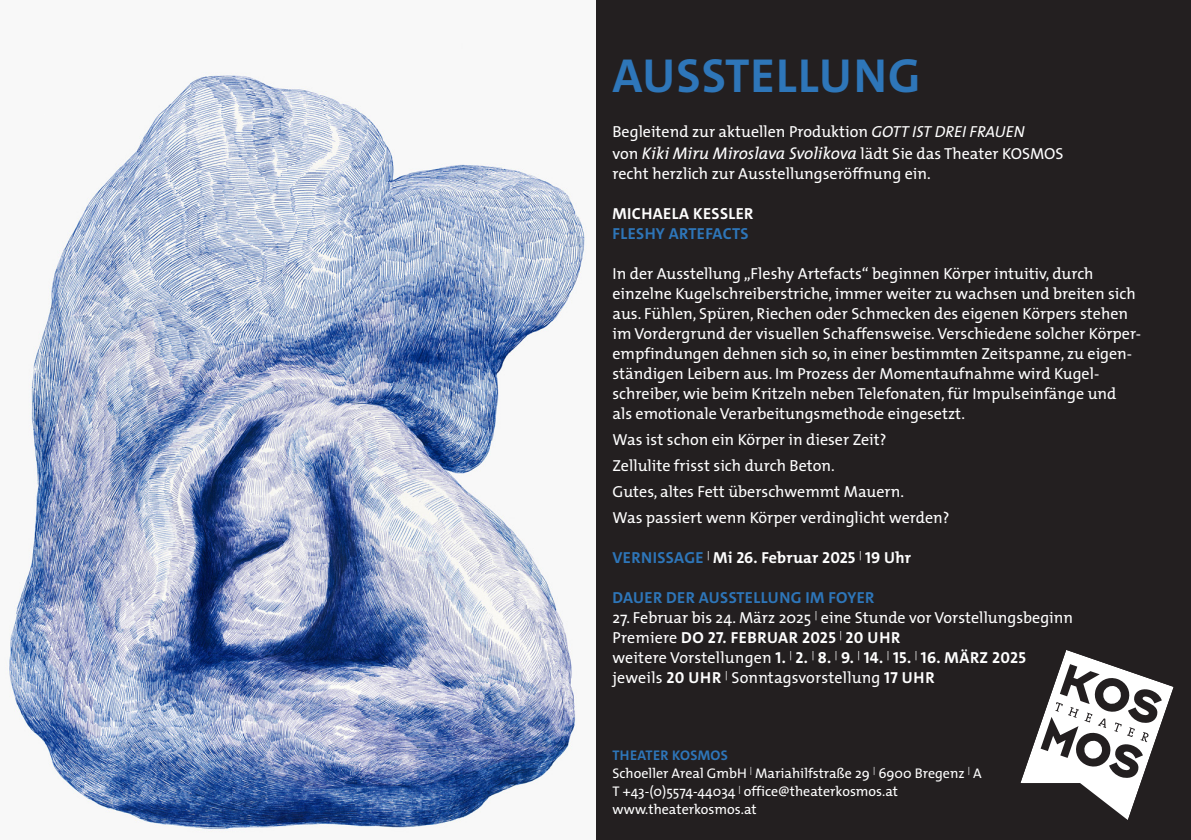
<style>
.page{position:relative;width:1191px;height:840px;background:#fff}
.page>*{position:absolute;margin:0;border:0;box-sizing:border-box;transform-origin:0 0}
.t1{font:700 48px "The Mix";letter-spacing:.025em;color:#2e76b9}
.t2{font:16px/20px "The Mix";color:#fff}
.t3{font:700 16px "The Mix";letter-spacing:.025em;color:#fff}
.t4{font:700 16px "The Mix";letter-spacing:.025em;color:#2e76b9}
.t5{font:14px "The Mix";color:#fff}
.t6{font:700 14px "The Mix";letter-spacing:.025em;color:#2e76b9}
.s1{font-style:italic}
.s2{font-style:italic;font-size:17px}
.s3{color:#2e76b9}
.s4{font-weight:400}
.s5{font-weight:700}
</style>
<div class="page">
<div style="left:595px;top:0;width:596px;height:839px;background:#231f20"></div>
<svg style="left:1020px;top:650px;width:153px;height:169px"></svg>
<img style="left:6px;top:72px;width:581px;height:760px">
<p class="t1" style="left:612px;top:45px;width:309px">AUSSTELLUNG</p>
<p class="t2" style="left:612px;top:121px;width:413px">Begleitend zur aktuellen Produktion <span class="s1">GOTT IST DREI FRAUEN</span></p>
<p class="t2" style="left:612px;top:143px;width:452px">von <span class="s2">Kiki Miru Miroslava Svolikova</span> lädt Sie das Theater KOSMOS</p>
<p class="t2" style="left:612px;top:163px;width:320px">recht herzlich zur Ausstellungseröffnung ein.</p>
<p class="t3" style="left:612px;top:203px;width:142px">MICHAELA KESSLER</p>
<p class="t4" style="left:612px;top:223px;width:137px">FLESHY ARTEFACTS</p>
<p class="t2" style="left:612px;top:263px;width:482px">In der Ausstellung „Fleshy Artefacts“ beginnen Körper intuitiv, durch</p>
<p class="t2" style="left:612px;top:283px;width:525px">einzelne Kugelschreiberstriche, immer weiter zu wachsen und breiten sich aus. Fühlen, Spüren, Riechen oder Schmecken des eigenen Körpers stehen</p>
<p class="t2" style="left:612px;top:323px;width:530px">im Vordergrund der visuellen Schaffensweise. Verschiedene solcher Körper-</p>
<p class="t2" style="left:612px;top:343px;width:521px">empfindungen dehnen sich so, in einer bestimmten Zeitspanne, zu eigen&shy;ständigen Leibern aus. Im Prozess der Momentaufnahme wird Kugel-</p>
<p class="t2" style="left:612px;top:383px;width:505px">schreiber, wie beim Kritzeln neben Telefonaten, für Impulseinfänge und</p>
<p class="t2" style="left:612px;top:403px;width:354px">als emotionale Verarbeitungsmethode eingesetzt.</p>
<p class="t2" style="left:612px;top:429px;width:275px">Was ist schon ein Körper in dieser Zeit?</p>
<p class="t2" style="left:612px;top:455px;width:224px">Zellulite frisst sich durch Beton.</p>
<p class="t2" style="left:612px;top:481px;width:293px">Gutes, altes Fett überschwemmt Mauern.</p>
<p class="t2" style="left:612px;top:507px;width:338px">Was passiert wenn Körper verdinglicht werden?</p>
<p class="t3" style="left:612px;top:547px;width:300px"><span class="s3">VERNISSAGE</span> <sup>|</sup> Mi 26. Februar 2025 <sup>|</sup> 19 Uhr</p>
<p class="t4" style="left:612px;top:587px;width:263px">DAUER DER AUSSTELLUNG IM FOYER</p>
<p class="t2" style="left:612px;top:607px;width:462px">27. Februar bis 24. März 2025 <sup>|</sup> eine Stunde vor Vorstellungsbeginn</p>
<p class="t3" style="left:612px;top:627px;width:289px"><span class="s4">Premiere</span> DO 27. FEBRUAR 2025 <sup>|</sup> 20 UHR</p>
<p class="t3" style="left:612px;top:647px;width:415px"><span class="s4">weitere Vorstellungen</span> 1. <sup>|</sup> 2. <sup>|</sup> 8. <sup>|</sup> 9. <sup>|</sup> 14. <sup>|</sup> 15. <sup>|</sup> 16. MÄRZ 2025</p>
<p class="t2" style="left:612px;top:667px;width:324px">jeweils <span class="s5">20 UHR</span> <sup>|</sup> Sonntagsvorstellung <span class="s5">17 UHR</span></p>
<p class="t6" style="left:612px;top:746px;width:117px">THEATER KOSMOS</p>
<p class="t5" style="left:612px;top:761px;width:371px">Schoeller Areal GmbH <sup>|</sup> Mariahilfstraße 29 <sup>|</sup> 6900 Bregenz <sup>|</sup> A</p>
<p class="t5" style="left:612px;top:779px;width:287px">T +43-(0)5574-44034 <sup>|</sup> office@theaterkosmos.at</p>
<p class="t5" style="left:612px;top:797px;width:146px">www.theaterkosmos.at</p>
</div>
